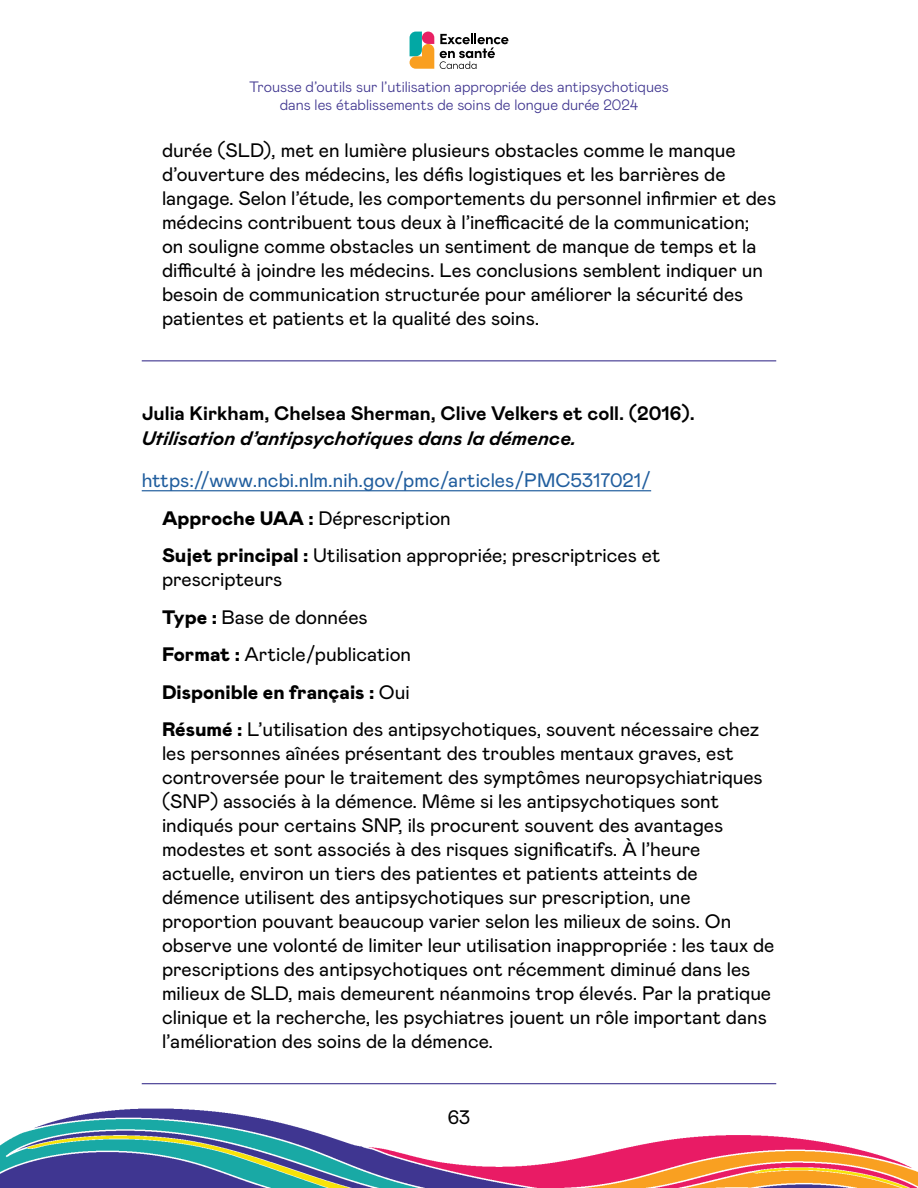
<style>
.page{position:relative;width:918px;height:1188px;background:#fff}
.page>*{position:absolute;margin:0;border:0;box-sizing:border-box;transform-origin:0 0}
.t1{font:19.5px/24px "Mabry Pro";color:#000}
.t2{font:19.5px/37.5px "Mabry Pro";color:#215e9e}
.t3{font:700 19.5px "Mabry Pro";color:#000}
.t4{font:italic 700 19.5px "Mabry Pro";color:#000}
.t5{font:300 15px/18px "Mabry Pro";color:#3f358f;text-align:center}
.s1{font-weight:900;color:#000}
.s2{color:#000}
.s3{font-weight:900}
</style>
<div class="page">
<img style="left:0;top:1108px;width:918px;height:80px">
<svg style="left:434px;top:36px;width:6px;height:33px"></svg>
<svg style="left:410px;top:32px;width:24px;height:37px"></svg>
<svg style="left:440px;top:33px;width:68px;height:36px"></svg>
<hr style="left:142px;top:360px;width:634px;height:1px;background:#3f358f">
<hr style="left:142px;top:490px;width:509px;height:1px;background:#215e9e">
<hr style="left:142px;top:1083px;width:634px;height:1px;background:#3f358f">
<p class="t5" style="left:249px;top:77px;width:421px">Trousse d’outils sur l’utilisation appropriée des antipsychotiques dans les établissements de soins de longue durée 2024</p>
<p class="t1" style="left:162px;top:137px;width:616px">durée (SLD), met en lumière plusieurs obstacles comme le manque d’ouverture des médecins, les défis logistiques et les barrières de langage. Selon l’étude, les comportements du personnel infirmier et des médecins contribuent tous deux à l’inefficacité de la communication;<br>on souligne comme obstacles un sentiment de manque de temps et la difficulté à joindre les médecins. Les conclusions semblent indiquer un besoin de communication structurée pour améliorer la sécurité des patientes et patients et la qualité des soins.</p>
<p class="t3" style="left:142px;top:399px;width:555px">Julia Kirkham, Chelsea Sherman, Clive Velkers et coll. (2016).</p>
<p class="t4" style="left:142px;top:424px;width:436px">Utilisation d’antipsychotiques dans la démence.</p>
<p class="t2" style="left:162px;top:461px;width:500px;text-indent:-20px">https://www.ncbi.nlm.nih.gov/pmc/articles/PMC5317021/<br><span class="s1">Approche UAA :</span> <span class="s2">Déprescription<br></span><span class="s1">Sujet principal :</span> <span class="s2">Utilisation appropriée; prescriptrices et</span></p>
<p class="t1" style="left:162px;top:560px;width:599px;line-height:37.5px">prescripteurs<br><span class="s3">Type :</span> Base de données<br><span class="s3">Format :</span> Article/publication<br><span class="s3">Disponible en français :</span> Oui<br><span class="s3">Résumé :</span> L’utilisation des antipsychotiques, souvent nécessaire chez</p>
<p class="t1" style="left:162px;top:740px;width:614px">les personnes aînées présentant des troubles mentaux graves, est controversée pour le traitement des symptômes neuropsychiatriques (SNP) associés à la démence. Même si les antipsychotiques sont indiqués pour certains SNP, ils procurent souvent des avantages modestes et sont associés à des risques significatifs. À l’heure actuelle, environ un tiers des patientes et patients atteints de démence utilisent des antipsychotiques sur prescription, une proportion pouvant beaucoup varier selon les milieux de soins. On observe une volonté de limiter leur utilisation inappropriée : les taux de prescriptions des antipsychotiques ont récemment diminué dans les milieux de SLD, mais demeurent néanmoins trop élevés. Par la pratique clinique et la recherche, les psychiatres jouent un rôle important dans l’amélioration des soins de la démence.</p>
<p class="t1" style="left:448px;top:1104px;width:24px">63</p>
</div>
